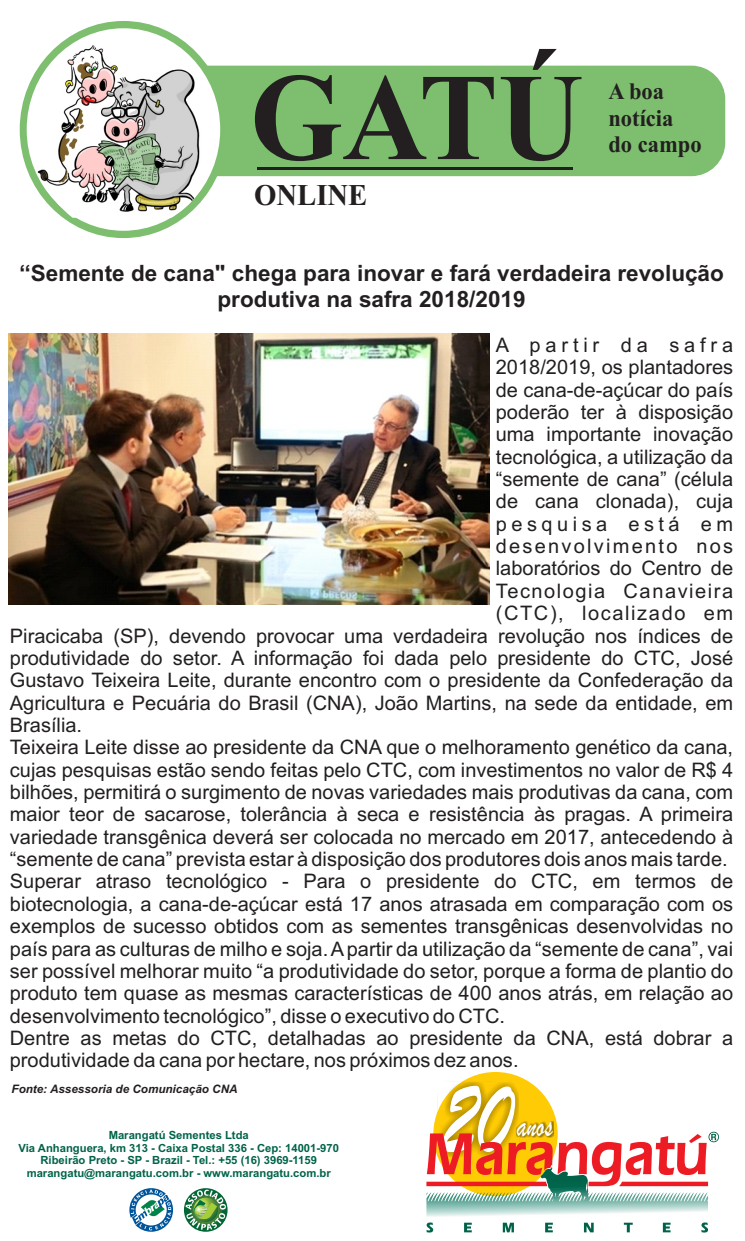
<style>
.page{position:relative;width:745px;height:1241px;background:#fff}
.page>*{position:absolute;margin:0;border:0;box-sizing:border-box;transform-origin:0 0}
.t1{font:700 123.88px "Times New Roman";color:#231f20;scale:.95 1}
.t2{font:107.75px "Brush Script";color:#fff;scale:.74 1}
.t3{font:35px "Brush Script";color:#fff;scale:.74 1}
.t4{font:700 30.12px "Times New Roman";color:#231f20;scale:.95 1}
.t5{font:700 23.62px/26.1px "Times New Roman";color:#231f20;scale:.95 1}
.t6{font:700 22.5px/25.1px "Arial";color:#231f20;text-align:center}
.t7{font:20px "Arial";color:#231f20}
.t8{font:20px "Arial";letter-spacing:.075em;color:#231f20}
.t9{font:20px "Arial";letter-spacing:.11em;color:#231f20}
.t10{font:20px "Arial";letter-spacing:.08em;color:#231f20}
.t11{font:20px "Arial";letter-spacing:.24em;color:#231f20}
.t12{font:20px "Arial";letter-spacing:.225em;color:#231f20}
.t13{font:italic 700 11.62px "Arial";color:#231f20}
.t14{font:700 11.25px/12.6px "Arial";color:#006349;text-align:center}
</style>
<div class="page">
<div style="left:160px;top:66px;width:564px;height:110px;background:#7dbf6e;border-radius:34px"></div>
<hr style="left:257px;top:166px;width:316px;height:3px;background:#231f20">
<div style="left:20px;top:21px;width:207px;height:217px;background:#7dbf6e;border-radius:50%"></div>
<div style="left:27px;top:28px;width:193px;height:203px;background:#fff;border-radius:50%"></div>
<img style="left:32px;top:41px;width:183px;height:177px">
<svg style="left:129px;top:1188px;width:44px;height:43px"></svg>
<svg style="left:184px;top:1187px;width:43px;height:44px"></svg>
<svg style="left:185px;top:1189px;width:41px;height:40px"></svg>
<svg style="left:433px;top:1071px;width:124px;height:124px"></svg>
<svg style="left:426px;top:1080px;width:292px;height:136px"></svg>
<svg style="left:426px;top:1222px;width:281px;height:10px"></svg>
<img style="left:8px;top:333px;width:481px;height:271px">
<h1 class="t1" style="left:250px;top:75px;width:352px">GATÚ</h1>
<h3 class="t4" style="left:254px;top:184px;width:121px">ONLINE</h3>
<p class="t5" style="left:608px;top:81px;width:100px">A boa notícia do campo</p>
<p class="t6" style="left:19px;top:263px;width:705px">‘ Semente de cana" chega para inovar e fará verdadeira revolução produtiva na safra 2018/2019</p>
<p class="t11" style="left:495px;top:337px;width:239px">A partir da safra</p>
<p class="t7" style="left:495px;top:359px;width:239px">2018/2019, os plantadores</p>
<p class="t7" style="left:495px;top:382px;width:239px">de cana-de-açúcar do país</p>
<p class="t7" style="left:495px;top:404px;width:239px">poderão ter à disposição</p>
<p class="t7" style="left:495px;top:426px;width:239px">uma importante inovação</p>
<p class="t7" style="left:495px;top:449px;width:239px">tecnológica, a utilização da</p>
<p class="t7" style="left:495px;top:471px;width:239px">“semente de cana” (célula</p>
<p class="t7" style="left:495px;top:493px;width:239px">de cana clonada), cuja</p>
<p class="t12" style="left:495px;top:516px;width:239px">pesquisa está em</p>
<p class="t9" style="left:495px;top:538px;width:239px">desenvolvimento nos</p>
<p class="t7" style="left:495px;top:560px;width:239px">laboratórios do Centro de</p>
<p class="t8" style="left:495px;top:583px;width:239px">Tecnologia Canavieira</p>
<p class="t10" style="left:495px;top:605px;width:239px">(CTC), localizado em</p>
<p class="t7" style="left:10px;top:628px;width:724px">Piracicaba (SP), devendo provocar uma verdadeira revolução nos índices de</p>
<p class="t7" style="left:10px;top:650px;width:724px">produtividade do setor. A informação foi dada pelo presidente do CTC, José</p>
<p class="t7" style="left:10px;top:672px;width:724px">Gustavo Teixeira Leite, durante encontro com o presidente da Confederação da</p>
<p class="t7" style="left:10px;top:695px;width:724px">Agricultura e Pecuária do Brasil (CNA), João Martins, na sede da entidade, em</p>
<p class="t7" style="left:10px;top:717px;width:74px">Brasília.</p>
<p class="t7" style="left:10px;top:739px;width:724px">Teixeira Leite disse ao presidente da CNA que o melhoramento genético da cana,</p>
<p class="t7" style="left:10px;top:762px;width:724px">cujas pesquisas estão sendo feitas pelo CTC, com investimentos no valor de R$ 4</p>
<p class="t7" style="left:10px;top:784px;width:724px">bilhões, permitirá o surgimento de novas variedades mais produtivas da cana, com</p>
<p class="t7" style="left:10px;top:806px;width:724px">maior teor de sacarose, tolerância à seca e resistência às pragas. A primeira</p>
<p class="t7" style="left:10px;top:829px;width:724px">variedade transgênica deverá ser colocada no mercado em 2017, antecedendo à</p>
<p class="t7" style="left:10px;top:851px;width:719px">“semente de cana” prevista estar à disposição dos produtores dois anos mais tarde.</p>
<p class="t7" style="left:10px;top:873px;width:724px">Superar atraso tecnológico - Para o presidente do CTC, em termos de</p>
<p class="t7" style="left:10px;top:896px;width:724px">biotecnologia, a cana-de-açúcar está 17 anos atrasada em comparação com os</p>
<p class="t7" style="left:10px;top:918px;width:724px">exemplos de sucesso obtidos com as sementes transgênicas desenvolvidas no</p>
<p class="t7" style="left:10px;top:940px;width:724px">país para as culturas de milho e soja. Apartir da utilização da “semente de cana”, vai</p>
<p class="t7" style="left:10px;top:963px;width:724px">ser possível melhorar muito “a produtividade do setor, porque a forma de plantio do</p>
<p class="t7" style="left:10px;top:985px;width:724px">produto tem quase as mesmas características de 400 anos atrás, em relação ao</p>
<p class="t7" style="left:10px;top:1007px;width:496px">desenvolvimento tecnológico”, disse o executivo do CTC.</p>
<p class="t7" style="left:10px;top:1030px;width:724px">Dentre as metas do CTC, detalhadas ao presidente da CNA, está dobrar a</p>
<p class="t7" style="left:10px;top:1052px;width:510px">produtividade da cana por hectare, nos próximos dez anos.</p>
<p class="t6" style="left:25px;top:263px;width:8px">‘</p>
<p class="t13" style="left:12px;top:1084px;width:227px">Fonte: Assessoria de Comunicação CNA</p>
<p class="t14" style="left:18px;top:1129px;width:322px">Marangatú Sementes Ltda<br>Via Anhanguera, km 313 - Caixa Postal 336 - Cep: 14001-970<br>Ribeirão Preto - SP - Brazil - Tel.: +55 (16) 3969-1159 marangatu@marangatu.com.br - www.marangatu.com.br</p>
<h2 class="t2" style="left:442px;top:1087px;width:95px">20</h2>
<h3 class="t3" style="left:516px;top:1114px;width:50px">anos</h3>
</div>
